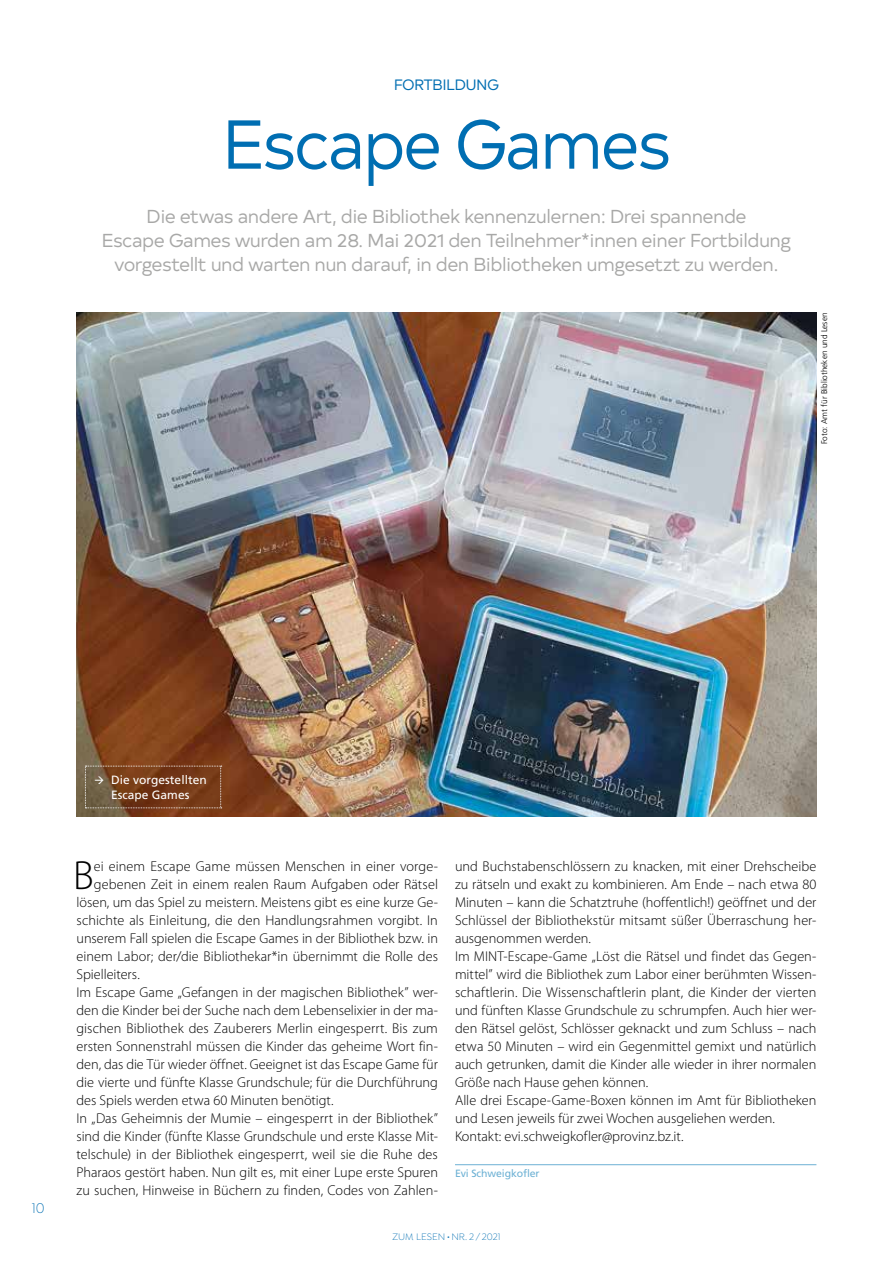
<style>
.page{position:relative;width:893px;height:1263px;background:#fff}
.page>*{position:absolute;margin:0;border:0;box-sizing:border-box;transform-origin:0 0}
.t1{font:69px "Typold Book 500";letter-spacing:-.04em;color:#006eb2;scale:.96 1}
.t2{font:300 40.95px "Myriad Pro";color:#000}
.t3{font:18.75px/24px "Typold Book 500";letter-spacing:-.03em;color:#a8a8a7;text-align:center}
.t4{font:15px "Typold Book 500";letter-spacing:-.04em;color:#006eb2}
.t5{font:300 15px "Isidora";color:#006eb2}
.t6{font:300 14.25px/18px "Myriad Pro";color:#000}
.t7{font:12px/15px "Frutiger";color:#fff}
.t8{font:10.5px "Frutiger";letter-spacing:-.01em;color:#6db1d4}
.t9{font:300 10.05px "Isidora";color:#006eb2}
.t10{font:300 8.25px "Frutiger";color:#000}
</style>
<div class="page">
<hr style="left:455px;top:1164px;width:361px;height:1px;background:#6db1d4">
<img style="left:77px;top:313px;width:739px;height:504px">
<svg style="left:85px;top:766px;width:137px;height:42px;background:#774524"></svg>
<p class="t4" style="left:394px;top:73px;width:107px">FORTBILDUNG</p>
<h1 class="t1" style="left:222px;top:91px;width:470px">Escape Games</h1>
<h3 class="t3" style="left:102px;top:203px;width:691px">Die etwas andere Art, die Bibliothek kennenzulernen: Drei spannende<br>Escape Games wurden am 28. Mai 2021 den Teilnehmer*innen einer Fortbildung vorgestellt und warten nun darauf, in den Bibliotheken umgesetzt zu werden.</h3>
<p class="t10" style="left:819px;top:444px;width:133px;rotate:-90deg">Foto: Amt für Bibliotheken und Lesen</p>
<p class="t5" style="left:32px;top:1200px;width:15px">10</p>
<p class="t7" style="left:111px;top:772px;width:97px">Die vorgestellten<br>Escape Games</p>
<h2 class="t2" style="left:73px;top:850px;width:22px">B</h2>
<p class="t6" style="left:94px;top:857px;width:345px">ei einem Escape Game müssen Menschen in einer vorge-</p>
<p class="t6" style="left:94px;top:875px;width:346px">gebenen Zeit in einem realen Raum Aufgaben oder Rätsel</p>
<p class="t6" style="left:77px;top:893px;width:363px">lösen, um das Spiel zu meistern. Meistens gibt es eine kurze Ge-</p>
<p class="t6" style="left:77px;top:911px;width:363px">schichte als Einleitung, die den Handlungsrahmen vorgibt. In</p>
<p class="t6" style="left:77px;top:929px;width:363px">unserem Fall spielen die Escape Games in der Bibliothek bzw. in</p>
<p class="t6" style="left:77px;top:947px;width:363px">einem Labor; der/die Bibliothekar*in übernimmt die Rolle des</p>
<p class="t6" style="left:77px;top:965px;width:65px">Spielleiters.</p>
<p class="t6" style="left:77px;top:983px;width:363px">Im Escape Game „Gefangen in der magischen Bibliothek” wer-</p>
<p class="t6" style="left:77px;top:1001px;width:363px">den die Kinder bei der Suche nach dem Lebenselixier in der ma-</p>
<p class="t6" style="left:77px;top:1019px;width:363px">gischen Bibliothek des Zauberers Merlin eingesperrt. Bis zum</p>
<p class="t6" style="left:77px;top:1037px;width:363px">ersten Sonnenstrahl müssen die Kinder das geheime Wort fin-</p>
<p class="t6" style="left:77px;top:1055px;width:363px">den, das die Tür wieder öffnet. Geeignet ist das Escape Game für</p>
<p class="t6" style="left:77px;top:1073px;width:363px">die vierte und fünfte Klasse Grundschule; für die Durchführung</p>
<p class="t6" style="left:77px;top:1091px;width:259px">des Spiels werden etwa 60 Minuten benötigt.</p>
<p class="t6" style="left:77px;top:1109px;width:363px">In „Das Geheimnis der Mumie – eingesperrt in der Bibliothek”</p>
<p class="t6" style="left:77px;top:1127px;width:363px">sind die Kinder (fünfte Klasse Grundschule und erste Klasse Mit-</p>
<p class="t6" style="left:77px;top:1145px;width:363px">telschule) in der Bibliothek eingesperrt, weil sie die Ruhe des</p>
<p class="t6" style="left:77px;top:1163px;width:363px">Pharaos gestört haben. Nun gilt es, mit einer Lupe erste Spuren</p>
<p class="t6" style="left:77px;top:1181px;width:363px">zu suchen, Hinweise in Büchern zu finden, Codes von Zahlen-</p>
<p class="t6" style="left:455px;top:857px;width:363px">und Buchstabenschlössern zu knacken, mit einer Drehscheibe zu rätseln und exakt zu kombinieren. Am Ende – nach etwa 80<br>Minuten – kann die Schatztruhe (hoffentlich!) geöffnet und der Schlüssel der Bibliothekstür mitsamt süßer Überraschung her&shy;ausgenommen werden.<br>Im MINT-Escape-Game „Löst die Rätsel und findet das Gegen&shy;mittel” wird die Bibliothek zum Labor einer berühmten Wissen&shy;schaftlerin. Die Wissenschaftlerin plant, die Kinder der vierten und fünften Klasse Grundschule zu schrumpfen. Auch hier wer&shy;den Rätsel gelöst, Schlösser geknackt und zum Schluss – nach etwa 50 Minuten – wird ein Gegenmittel gemixt und natürlich auch getrunken, damit die Kinder alle wieder in ihrer normalen Größe nach Hause gehen können.<br>Alle drei Escape-Game-Boxen können im Amt für Bibliotheken und Lesen jeweils für zwei Wochen ausgeliehen werden.<br>Kontakt: evi.schweigkofler@provinz.bz.it.</p>
<p class="t8" style="left:455px;top:1167px;width:86px">Evi Schweigkofler</p>
<p class="t9" style="left:392px;top:1232px;width:110px">ZUM LESEN•NR. 2 / 2021</p>
</div>
